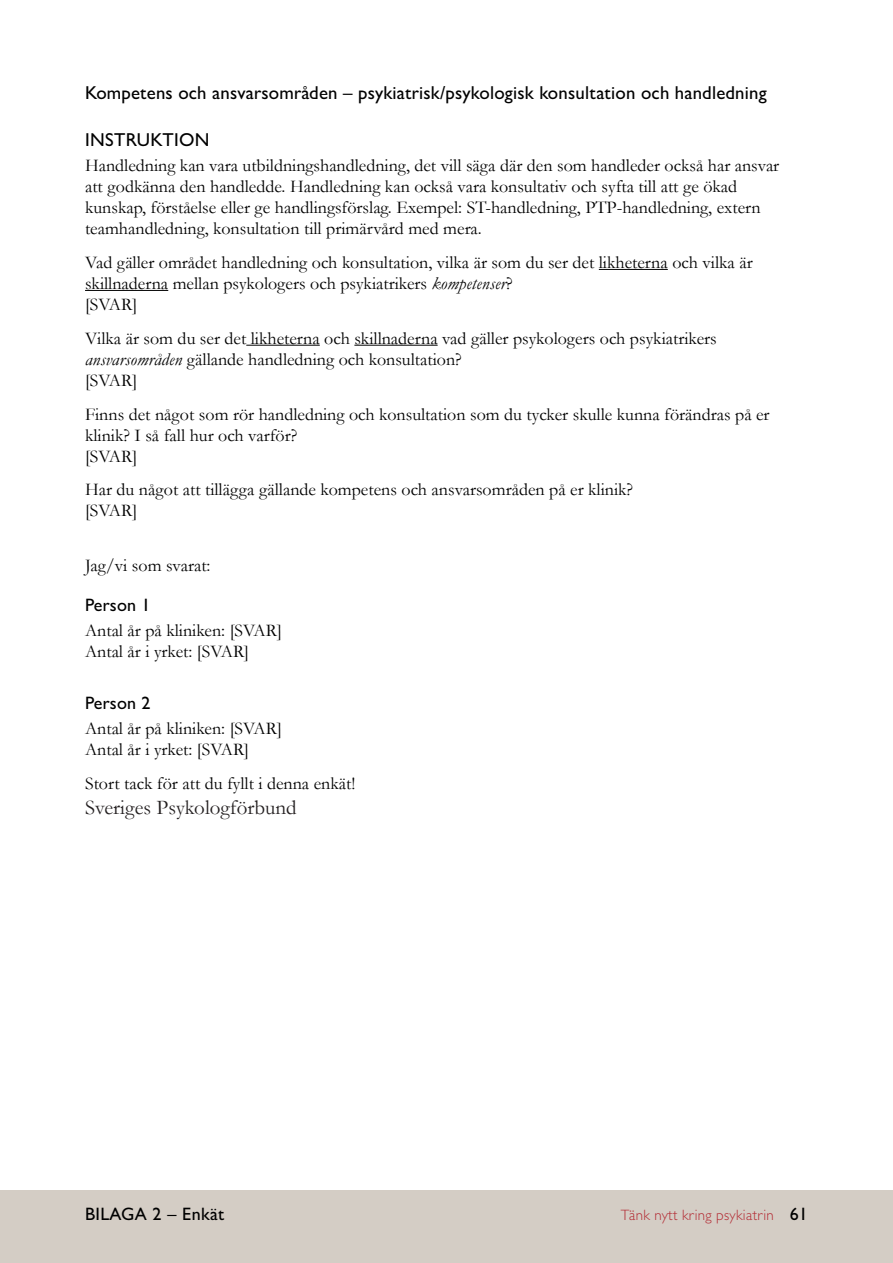
<style>
.page{position:relative;width:893px;height:1263px;background:#fff}
.page>*{position:absolute;margin:0;border:0;box-sizing:border-box;transform-origin:0 0}
.t1{font:21px "Garamond";color:#231f20}
.t2{font:500 18.75px "Gill Sans MT Pro";letter-spacing:.01em;color:#000}
.t3{font:18px/21px "Garamond";color:#000}
.t4{font:500 18px "Gill Sans MT Pro";color:#000}
.t5{font:300 15px "Gill Sans MT Pro";letter-spacing:.02em;color:#b32a33}
.s1{font-style:italic}
.s2{font-weight:500;font-size:18px;color:#000}
</style>
<div class="page">
<div style="left:0;top:1191px;width:893px;height:72px;background:#d4cdc5"></div>
<hr style="left:599px;top:269px;width:69px;height:1px;background:#000">
<hr style="left:85px;top:290px;width:83px;height:1px;background:#000">
<hr style="left:246px;top:345px;width:74px;height:1px;background:#000">
<hr style="left:354px;top:345px;width:84px;height:1px;background:#000">
<p class="t2" style="left:85px;top:81px;width:683px">Kompetens och ansvarsområden – psykiatrisk/psykologisk konsultation och handledning</p>
<p class="t2" style="left:85px;top:129px;width:12px">INSTR</p>
<p class="t2" style="left:137px;top:129px;width:26px">UKTION</p>
<p class="t3" style="left:85px;top:155px;width:696px">Handledning kan vara utbildningshandledning, det vill säga där den som handleder också har ansvar att godkänna den handledde. Handledning kan också vara konsultativ och syfta till att ge ökad kunskap, förståelse eller ge handlingsförslag. Exempel: ST-handledning, PTP-handledning, extern teamhandledning, konsultation till primärvård med mera.</p>
<p class="t3" style="left:85px;top:251px;width:669px">Vad gäller området handledning och konsultation, vilka är som du ser det likheterna och vilka är skillnaderna mellan psykologers och psykiatrikers <span class="s1">kompetenser</span>?<br>[SVAR]</p>
<p class="t3" style="left:85px;top:327px;width:633px">Vilka är som du ser det likheterna och skillnaderna vad gäller psykologers och psykiatrikers <span class="s1">ansvarsområden</span> gällande handledning och konsultation?<br>[SVAR]</p>
<p class="t3" style="left:85px;top:403px;width:686px">Finns det något som rör handledning och konsultation som du tycker skulle kunna förändras på er klinik? I så fall hur och varför?<br>[SVAR]</p>
<p class="t3" style="left:85px;top:479px;width:550px">Har du något att tillägga gällande kompetens och ansvarsområden på er klinik? [SVAR]</p>
<p class="t3" style="left:85px;top:555px;width:127px">Jag/vi som svarat:</p>
<p class="t4" style="left:85px;top:594px;width:67px">Person 1</p>
<p class="t3" style="left:85px;top:619px;width:198px">Antal år på kliniken: [SVAR]<br>Antal år i yrket: [SVAR]</p>
<p class="t4" style="left:85px;top:692px;width:67px">Person 2</p>
<p class="t3" style="left:85px;top:718px;width:198px">Antal år på kliniken: [SVAR]<br>Antal år i yrket: [SVAR]</p>
<p class="t3" style="left:85px;top:772px;width:272px">Stort tack för att du fyllt i denna enkät!</p>
<p class="t1" style="left:85px;top:793px;width:213px">Sveriges Psykologförbund</p>
<p class="t4" style="left:85px;top:1203px;width:12px">BILAGA</p>
<p class="t4" style="left:153px;top:1203px;width:73px">2 – Enkät</p>
<p class="t5" style="left:621px;top:1205px;width:189px">Tänk nytt kring psykiatrin <span class="s2">61</span></p>
</div>
